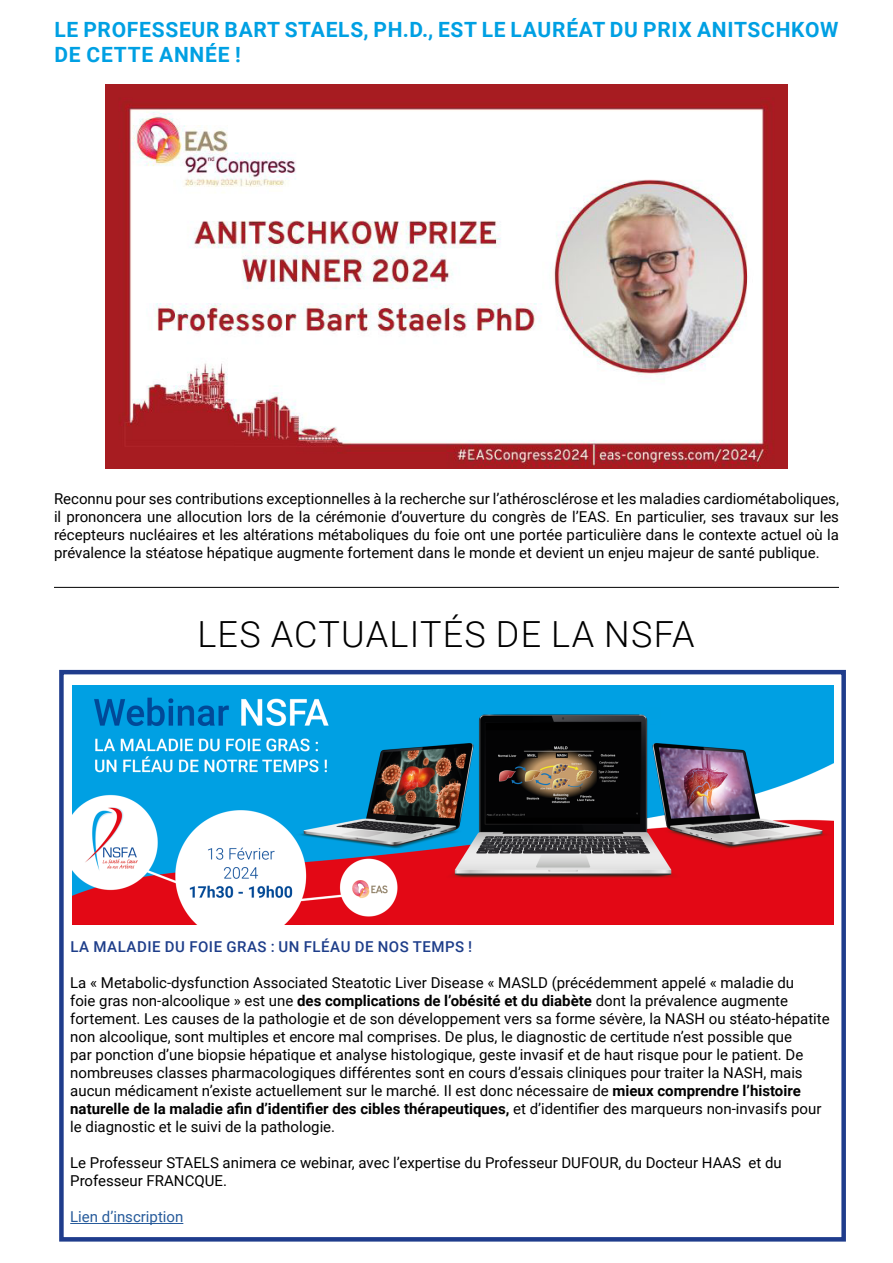
<style>
.page{position:relative;width:893px;height:1263px;background:#fff}
.page>*{position:absolute;margin:0;border:0;box-sizing:border-box;transform-origin:0 0}
.t1{font:300 36px "Roboto";letter-spacing:.035em;color:#000}
.t2{font:700 21px/25.2px "Roboto";letter-spacing:.035em;color:#00a0e3}
.t3{font:15px/18px "Roboto";color:#000}
.t4{font:500 15px "Roboto";letter-spacing:.035em;color:#1e3e8a}
.t5{font:15px "Roboto";color:#275b9b}
.s1{font-weight:700}
</style>
<div class="page">
<img style="left:105px;top:84px;width:683px;height:384px">
<hr style="left:54px;top:587px;width:785px;height:1px;background:#000">
<div style="left:59px;top:670px;width:787px;height:571px;border:4px solid #1f3c8c"></div>
<hr style="left:70px;top:1223px;width:113px;height:1px;background:#275b9b">
<img style="left:73px;top:686px;width:760px;height:238px">
<h2 class="t2" style="left:54px;top:16px;width:786px">LE PROFESSEUR BART STAELS, PH.D., EST LE LAURÉAT DU PRIX ANITSCHKOW<br>DE CETTE ANNÉE !</h2>
<p class="t3" style="left:54px;top:489px;width:786px;text-align:justify">Reconnu pour ses contributions exceptionnelles à la recherche sur l’athérosclérose et les maladies cardiométaboliques, il prononcera une allocution lors de la cérémonie d’ouverture du congrès de l’EAS. En particulier, ses travaux sur les récepteurs nucléaires et les altérations métaboliques du foie ont une portée particulière dans le contexte actuel où la prévalence la stéatose hépatique augmente fortement dans le monde et devient un enjeu majeur de santé publique.</p>
<h1 class="t1" style="left:197px;top:609px;width:499px">LES ACTUALITÉS DE LA NSFA</h1>
<p class="t4" style="left:70px;top:936px;width:403px">LA MALADIE DU FOIE GRAS : UN FLÉAU DE NOS TEMPS !</p>
<p class="t3" style="left:70px;top:973px;width:761px">La « Metabolic-dysfunction Associated Steatotic Liver Disease « MASLD (précédemment appelé « maladie du<br>foie gras non-alcoolique » est une <span class="s1">des complications de l’obésité et du diabète</span> dont la prévalence augmente fortement. Les causes de la pathologie et de son développement vers sa forme sévère, la NASH ou stéato-hépatite non alcoolique, sont multiples et encore mal comprises. De plus, le diagnostic de certitude n’est possible que<br>par ponction d’une biopsie hépatique et analyse histologique, geste invasif et de haut risque pour le patient. De nombreuses classes pharmacologiques différentes sont en cours d’essais cliniques pour traiter la NASH, mais aucun médicament n’existe actuellement sur le marché. Il est donc nécessaire de <span class="s1">mieux comprendre l’histoire naturelle de la maladie afin d’identifier des cibles thérapeutiques,</span> et d’identifier des marqueurs non-invasifs pour le diagnostic et le suivi de la pathologie.</p>
<p class="t3" style="left:70px;top:1153px;width:713px">Le Professeur STAELS animera ce webinar, avec l’expertise du Professeur DUFOUR, du Docteur HAAS et du<br>Professeur FRANCQUE.</p>
<p class="t5" style="left:70px;top:1206px;width:115px">Lien d’inscription</p>
</div>
